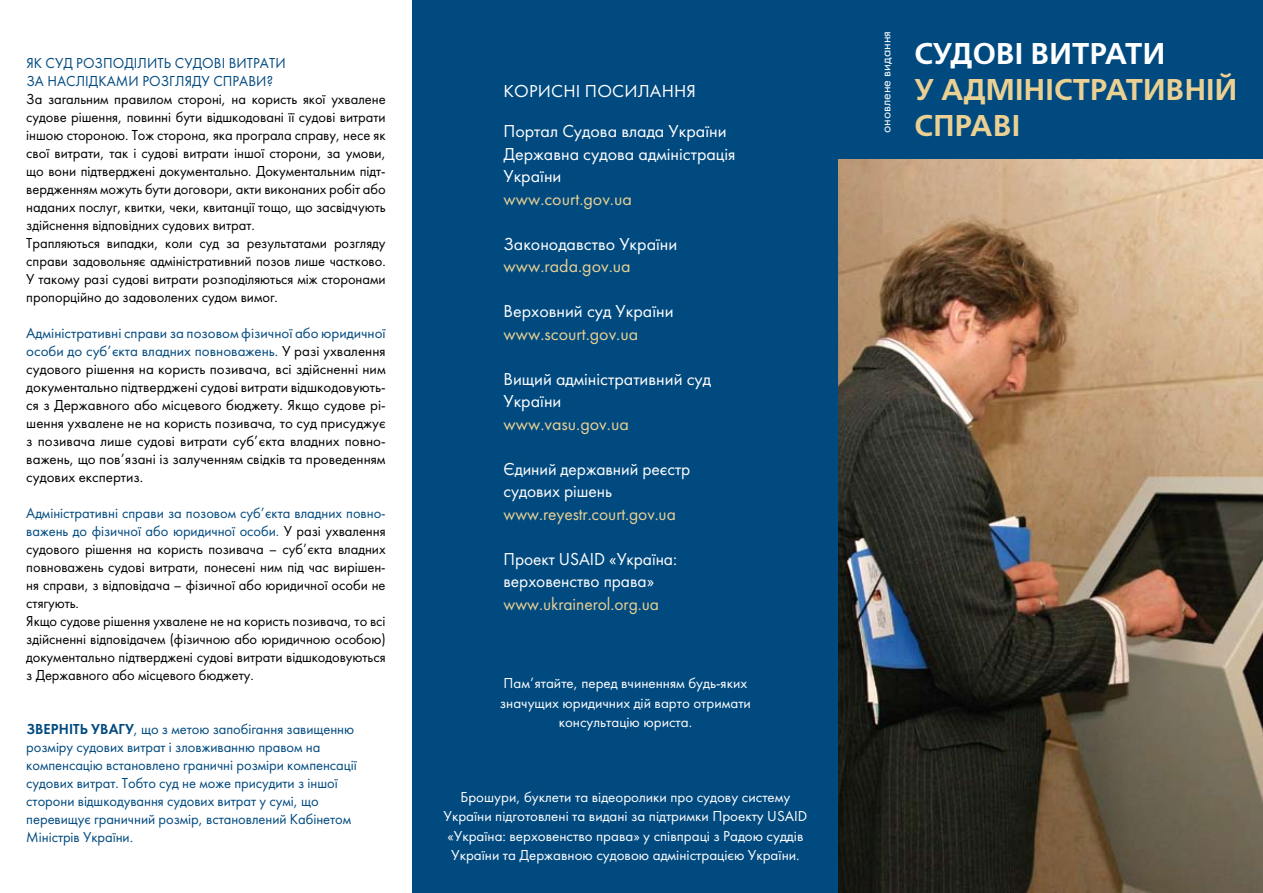
<style>
.page{position:relative;width:1263px;height:893px;background:#fff}
.page>*{position:absolute;margin:0;border:0;box-sizing:border-box;transform-origin:0 0}
.t1{font:600 30px/36px "Free Set";letter-spacing:.01em;color:#ead093}
.t2{font:600 30px "Free Set";letter-spacing:.01em;color:#fff}
.t3{font:18px/22.5px "Futura";color:#fff}
.t4{font:18px "Futura";color:#ead093}
.t5{font:15px/18px "Futura";letter-spacing:-.005em;color:#000}
.t6{font:15px/18px "Futura";letter-spacing:-.005em;color:#004a80}
.t7{font:15px/19.5px "Futura";color:#fff;text-align:center}
.t8{font:13.5px "Futura";color:#fff}
.s1{color:#004a80}
.s2{font-family:"Futura Demi"}
</style>
<div class="page">
<div style="left:833px;top:0;width:430px;height:160px;background:#004a80"></div>
<img style="left:838px;top:159px;width:425px;height:734px">
<div style="left:413px;top:0;width:425px;height:893px;background:#004a80"></div>
<p class="t6" style="left:26px;top:54px;width:261px">Як суд розподілить судові витрати за наслідками розгляду справи?</p>
<p class="t5" style="left:26px;top:90px;width:361px">За загальним правилом стороні, на користь якої ухвалене судове рішення, повинні бути відшкодовані її судові витрати іншою стороною. Тож сторона, яка програла справу, несе як свої витрати, так і судові витрати іншої сторони, за умови, що вони підтверджені документально. Документальним підт&shy;вердженням можуть бути договори, акти виконаних робіт або наданих послуг, квитки, чеки, квитанції тощо, що засвідчують здійснення відповідних судових витрат.<br>Трапляються випадки, коли суд за результатами розгляду справи задовольняє адміністративний позов лише частково.<br>У такому разі судові витрати розподіляються між сторонами пропорційно до задоволених судом вимог.</p>
<p class="t5" style="left:26px;top:324px;width:361px;text-align:justify"><span class="s1">Адміністративні справи за позовом фізичної або юридичної особи до суб’єкта владних повноважень.</span> У разі ухвалення судового рішення на користь позивача, всі здійсненні ним документально підтверджені судові витрати відшкодовують&shy;ся з Державного або місцевого бюджету. Якщо судове рі&shy;шення ухвалене не на користь позивача, то суд присуджує з позивача лише судові витрати суб’єкта владних повно&shy;важень, що пов’язані із залученням свідків та проведенням судових експертиз.</p>
<p class="t5" style="left:26px;top:504px;width:361px"><span class="s1">Адміністративні справи за позовом суб’єкта владних повно&shy;важень до фізичної або юридичної особи.</span> У разі ухвалення судового рішення на користь позивача – суб’єкта владних повноважень судові витрати, понесені ним під час вирішен&shy;ня справи, з відповідача – фізичної або юридичної особи не стягують.<br>Якщо судове рішення ухвалене не на користь позивача, то всі здійсненні відповідачем (фізичною або юридичною особою) документально підтверджені судові витрати відшкодовуються з Державного або місцевого бюджету.</p>
<p class="t6" style="left:26px;top:720px;width:332px"><span class="s2">Зверніть увагу</span>, що з метою запобігання завищенню розміру судових витрат і зловживанню правом на компенсацію встановлено граничні розміри компенсації судових витрат. Тобто суд не може присудити з іншої сторони відшкодування судових витрат у сумі, що перевищує граничний розмір, встановлений Кабінетом Міністрів України.</p>
<p class="t3" style="left:504px;top:79px;width:192px">Корисні посилання</p>
<p class="t3" style="left:503px;top:120px;width:234px">П ортал Судова влада України<br>Державна судова адміністрація<br>України</p>
<p class="t4" style="left:503px;top:188px;width:130px">www.court.gov.ua</p>
<p class="t3" style="left:503px;top:232px;width:175px">Законодавство України</p>
<p class="t4" style="left:503px;top:256px;width:129px">www.rada.gov.ua</p>
<p class="t3" style="left:503px;top:300px;width:172px">Верховний суд України</p>
<p class="t4" style="left:503px;top:323px;width:136px">www.scourt.gov.ua</p>
<p class="t3" style="left:503px;top:367px;width:209px">Вищий адміністративний суд<br>України</p>
<p class="t4" style="left:503px;top:413px;width:127px">www.vasu.gov.ua</p>
<p class="t3" style="left:503px;top:457px;width:188px">Єдиний державний реєстр судових рішень</p>
<p class="t4" style="left:503px;top:503px;width:174px">www.reyestr.court.gov.ua</p>
<p class="t3" style="left:503px;top:547px;width:175px">П роект USAID «Україна: верховенство права»</p>
<p class="t4" style="left:503px;top:593px;width:157px">www.ukrainerol.org.ua</p>
<p class="t7" style="left:500px;top:673px;width:253px">П ам’ятайте, перед вчиненням будь-яких значущих юридичних дій варто отримати консультацію юриста.</p>
<p class="t7" style="left:443px;top:787px;width:365px">Брошури, буклети та відеоролики про судову систему України підготовлені та видані за підтримки П роекту USAID «Україна: верховенство права» у співпраці з Радою суддів України та Державною судовою адміністрацією України.</p>
<p class="t8" style="left:878px;top:133px;width:104px;rotate:-90deg">оновлене видання</p>
<h1 class="t2" style="left:914px;top:36px;width:252px">Судові витрати</h1>
<h1 class="t1" style="left:914px;top:72px;width:324px">у адміністративній справі</h1>
</div>
